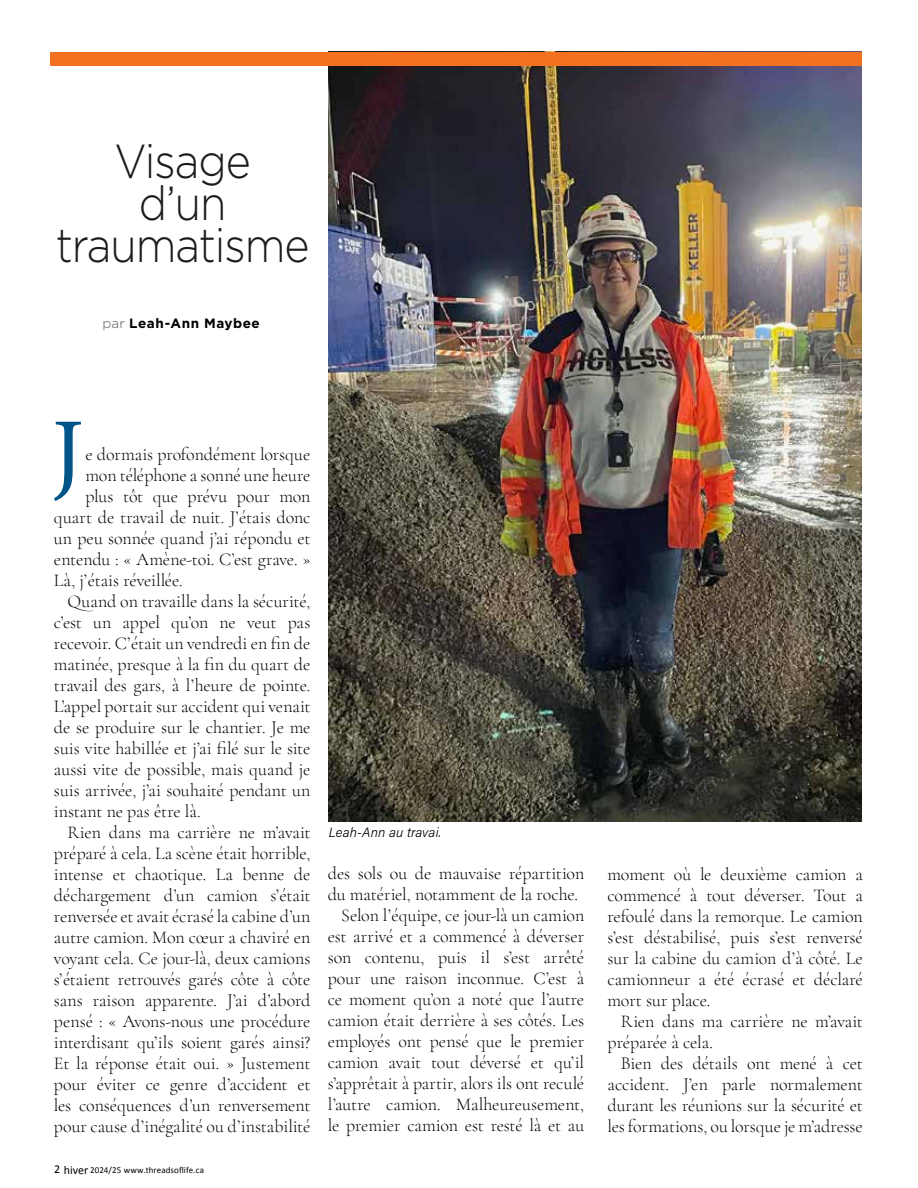
<style>
.page{position:relative;width:918px;height:1188px;background:#fff}
.page>*{position:absolute;margin:0;border:0;box-sizing:border-box;transform-origin:0 0}
.t1{font:300 47.7px/42px "Gotham";letter-spacing:-.025em;color:#1d1c1d;text-align:center;scale:.9 1}
.t2{font:300 18px/21px "Cormorant Garamond";letter-spacing:-.005em;color:#000;text-align:justify}
.t3{font:700 13.5px "Gotham";letter-spacing:.04em;color:#000}
.t4{font:13.5px "Acumin Variable Concept";letter-spacing:.01em;color:#000}
.t5{font:9px "Calibri";letter-spacing:.01em;color:#000}
.s1{font-weight:300;color:#58595b}
.s2{font-size:12px}
</style>
<div class="page">
<img style="left:329px;top:65px;width:533px;height:756px">
<div style="left:51px;top:52px;width:811px;height:13px;background:#f37121"></div>
<svg style="left:54px;top:422px;width:27px;height:79px"></svg>
<h1 class="t1" style="left:56px;top:139px;width:284px">Visage<br>d’un traumatisme</h1>
<p class="t3" style="left:102px;top:314px;width:159px"><span class="s1">par</span> Leah-Ann Maybee</p>
<p class="t2" style="left:86px;top:444px;width:226px">e dormais profondément lorsque</p>
<p class="t2" style="left:86px;top:465px;width:226px">mon téléphone a sonné une heure</p>
<p class="t2" style="left:86px;top:486px;width:226px">plus tôt que prévu pour mon</p>
<p class="t2" style="left:54px;top:507px;width:258px">quart de travail de nuit. J’étais donc</p>
<p class="t2" style="left:54px;top:528px;width:258px">un peu sonnée quand j’ai répondu et</p>
<p class="t2" style="left:54px;top:549px;width:258px">entendu : « Amène-toi. C’est grave. »</p>
<p class="t2" style="left:54px;top:570px;width:130px">Là, j’étais réveillée.</p>
<p class="t2" style="left:67px;top:591px;width:244px">Quand on travaille dans la sécurité,</p>
<p class="t2" style="left:54px;top:612px;width:258px">c’est un appel qu’on ne veut pas</p>
<p class="t2" style="left:54px;top:633px;width:258px">recevoir. C’était un vendredi en fin de</p>
<p class="t2" style="left:54px;top:654px;width:258px">matinée, presque à la fin du quart de</p>
<p class="t2" style="left:54px;top:675px;width:258px">travail des gars, à l’heure de pointe.</p>
<p class="t2" style="left:54px;top:696px;width:258px">L’appel portait sur accident qui venait</p>
<p class="t2" style="left:54px;top:717px;width:258px">de se produire sur le chantier. Je me</p>
<p class="t2" style="left:54px;top:738px;width:258px">suis vite habillée et j’ai filé sur le site</p>
<p class="t2" style="left:54px;top:759px;width:258px">aussi vite de possible, mais quand je</p>
<p class="t2" style="left:54px;top:780px;width:258px">suis arrivée, j’ai souhaité pendant un</p>
<p class="t2" style="left:54px;top:801px;width:148px">instant ne pas être là.</p>
<p class="t2" style="left:67px;top:822px;width:245px">Rien dans ma carrière ne m’avait</p>
<p class="t2" style="left:54px;top:843px;width:258px">préparé à cela. La scène était horrible,</p>
<p class="t2" style="left:54px;top:864px;width:258px">intense et chaotique. La benne de</p>
<p class="t2" style="left:54px;top:885px;width:258px">déchargement d’un camion s’était</p>
<p class="t2" style="left:54px;top:906px;width:258px">renversée et avait écrasé la cabine d’un</p>
<p class="t2" style="left:54px;top:927px;width:258px">autre camion. Mon cœur a chaviré en</p>
<p class="t2" style="left:54px;top:948px;width:258px">voyant cela. Ce jour-là, deux camions</p>
<p class="t2" style="left:54px;top:969px;width:258px">s’étaient retrouvés garés côte à côte</p>
<p class="t2" style="left:54px;top:990px;width:258px">sans raison apparente. J’ai d’abord</p>
<p class="t2" style="left:54px;top:1011px;width:258px">pensé : « Avons-nous une procédure</p>
<p class="t2" style="left:54px;top:1032px;width:258px">interdisant qu’ils soient garés ainsi?</p>
<p class="t2" style="left:54px;top:1053px;width:258px">Et la réponse était oui. » Justement</p>
<p class="t2" style="left:54px;top:1074px;width:258px">pour éviter ce genre d’accident et</p>
<p class="t2" style="left:54px;top:1095px;width:258px">les conséquences d’un renversement</p>
<p class="t2" style="left:54px;top:1116px;width:258px">pour cause d’inégalité ou d’instabilité</p>
<p class="t5" style="left:54px;top:1164px;width:152px"><span class="s2">2 hiver</span> 2024/25 www.threadsoflife.ca</p>
<p class="t4" style="left:329px;top:823px;width:114px">Leah-Ann au travai.</p>
<p class="t2" style="left:328px;top:862px;width:258px">des sols ou de mauvaise répartition</p>
<p class="t2" style="left:328px;top:883px;width:252px">du matériel, notamment de la roche.</p>
<p class="t2" style="left:341px;top:904px;width:244px">Selon l’équipe, ce jour-là un camion</p>
<p class="t2" style="left:328px;top:925px;width:258px">est arrivé et a commencé à déverser</p>
<p class="t2" style="left:328px;top:946px;width:258px">son contenu, puis il s’est arrêté</p>
<p class="t2" style="left:328px;top:967px;width:258px">pour une raison inconnue. C’est à</p>
<p class="t2" style="left:328px;top:988px;width:258px">ce moment qu’on a noté que l’autre</p>
<p class="t2" style="left:328px;top:1009px;width:258px">camion était derrière à ses côtés. Les</p>
<p class="t2" style="left:328px;top:1030px;width:258px">employés ont pensé que le premier</p>
<p class="t2" style="left:328px;top:1051px;width:258px">camion avait tout déversé et qu’il</p>
<p class="t2" style="left:328px;top:1072px;width:258px">s’apprêtait à partir, alors ils ont reculé</p>
<p class="t2" style="left:328px;top:1093px;width:258px">l’autre camion. Malheureusement,</p>
<p class="t2" style="left:328px;top:1114px;width:258px">le premier camion est resté là et au</p>
<p class="t2" style="left:607px;top:864px;width:257px">moment où le deuxième camion a commencé à tout déverser. Tout a refoulé dans la remorque. Le camion s’est déstabilisé, puis s’est renversé sur la cabine du camion d’à côté. Le camionneur a été écrasé et déclaré mort sur place.</p>
<p class="t2" style="left:607px;top:1011px;width:257px;text-indent:14px">Rien dans ma carrière ne m’avait préparée à cela.</p>
<p class="t2" style="left:607px;top:1053px;width:257px;text-indent:14px">Bien des détails ont mené à cet accident. J’en parle normalement durant les réunions sur la sécurité et les formations, ou lorsque je m’adresse</p>
</div>
